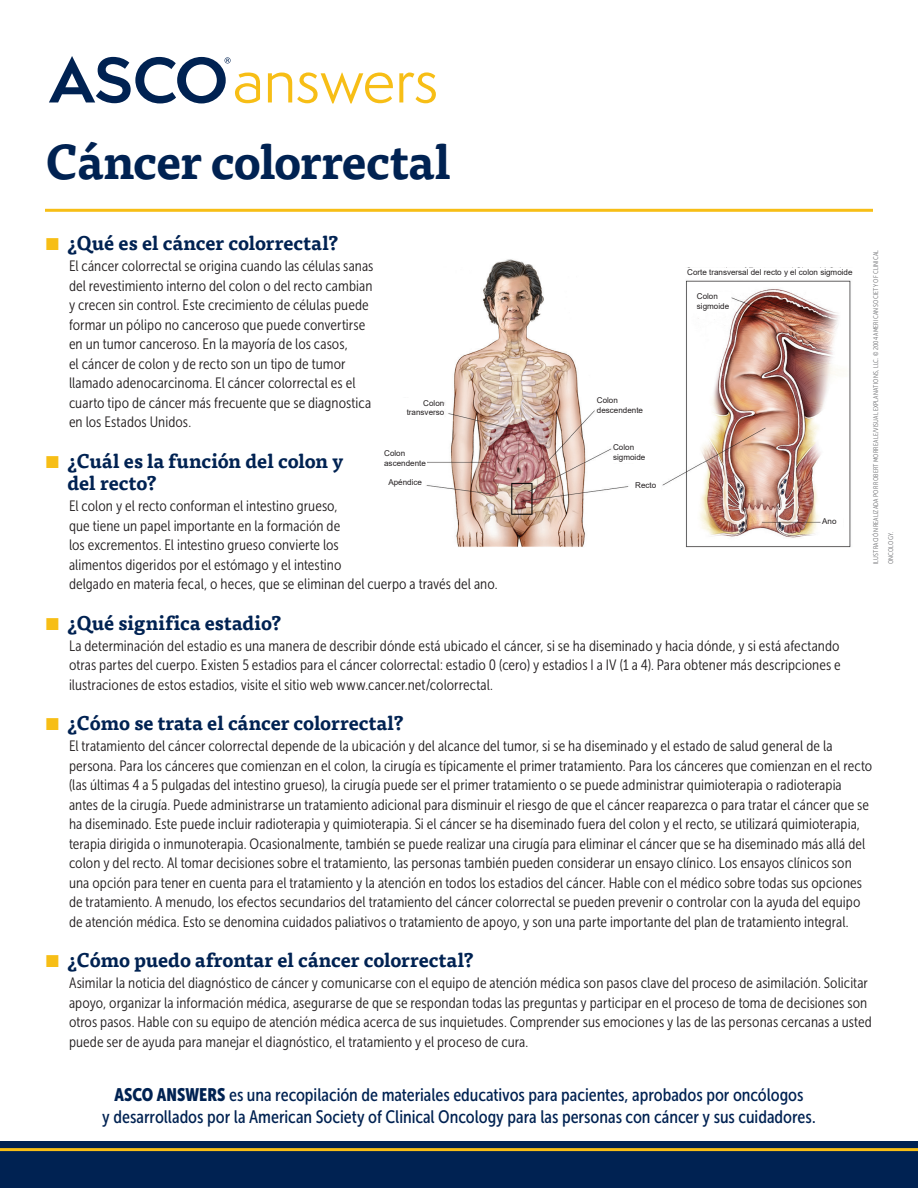
<style>
.page{position:relative;width:918px;height:1188px;background:#fff}
.page>*{position:absolute;margin:0;border:0;box-sizing:border-box;transform-origin:0 0}
.t1{font:700 48px "Tisa Pro";letter-spacing:-.02em;color:#002252}
.header_2{font:700 19.5px/22.5px "Tisa Pro";letter-spacing:-.005em;color:#002252}
.t2{font:18px/22.5px "Museo Sans Cond 500";color:#002252;text-align:center}
.main_text_under_head{font:15px/19.5px "Museo Sans Cond 300";letter-spacing:.005em;color:#231f20}
.t3{font:8.1px/9.8px "Arial";color:#231f20}
.photo_credit{font:6.75px "Museo Sans Cond 300";letter-spacing:.025em;color:#6c6d70}
.s1{font-family:"Museo Sans Cond 900"}
</style>
<div class="page">
<svg style="left:49px;top:56px;width:211px;height:47px"></svg>
<svg style="left:268px;top:72px;width:125px;height:32px"></svg>
<svg style="left:399px;top:72px;width:37px;height:31px"></svg>
<div style="left:0;top:1141px;width:918px;height:47px;background:#002252"></div>
<hr style="left:0;top:1148px;width:918px;height:3px;background:#f7be16">
<hr style="left:45px;top:209px;width:828px;height:3px;background:#f7be16">
<img style="left:426px;top:259px;width:425px;height:289px">
<div style="left:396px;top:399px;width:48px;height:33px;background:#fff"></div>
<div style="left:597px;top:396px;width:49px;height:25px;background:#fff"></div>
<div style="left:613px;top:443px;width:42px;height:20px;background:#fff"></div>
<div style="left:630px;top:481px;width:31px;height:10px;background:#fff"></div>
<div style="left:822px;top:517px;width:21px;height:11px;background:#fff"></div>
<div style="left:697px;top:292px;width:34px;height:20px;background:#fff"></div>
<div style="left:684px;top:268px;width:172px;height:10px;background:#fff"></div>
<h1 class="t1" style="left:45px;top:123px;width:407px">Cáncer colorrectal</h1>
<h2 class="header_2" style="left:68px;top:231px;width:273px">¿Qué es el cáncer colorrectal?</h2>
<p class="main_text_under_head" style="left:69px;top:256px;width:306px">El cáncer colorrectal se origina cuando las células sanas del revestimiento interno del colon o del recto cambian y crecen sin control. Este crecimiento de células puede formar un pólipo no canceroso que puede convertirse en un tumor canceroso. En la mayoría de los casos,<br>el cáncer de colon y de recto son un tipo de tumor llamado adenocarcinoma. El cáncer colorrectal es el cuarto tipo de cáncer más frecuente que se diagnostica en los Estados Unidos.</p>
<h2 class="header_2" style="left:68px;top:448px;width:278px">¿Cuál es la función del colon y del recto?</h2>
<p class="main_text_under_head" style="left:69px;top:496px;width:430px">El colon y el recto conforman el intestino grueso,<br>que tiene un papel importante en la formación de<br>los excrementos. El intestino grueso convierte los<br>alimentos digeridos por el estómago y el intestino<br>delgado en materia fecal, o heces, que se eliminan del cuerpo a través del ano.</p>
<h2 class="header_2" style="left:68px;top:610px;width:216px">¿Qué significa estadio?</h2>
<p class="main_text_under_head" style="left:69px;top:636px;width:773px;text-align:justify">La determinación del estadio es una manera de describir dónde está ubicado el cáncer, si se ha diseminado y hacia dónde, y si está afectando otras partes del cuerpo. Existen 5 estadios para el cáncer colorrectal: estadio 0 (cero) y estadios I a IV (1 a 4). Para obtener más descripciones e ilustraciones de estos estadios, visite el sitio web www.cancer.net/colorrectal.</p>
<h2 class="header_2" style="left:68px;top:711px;width:338px">¿Cómo se trata el cáncer colorrectal?</h2>
<p class="main_text_under_head" style="left:69px;top:736px;width:805px">El tratamiento del cáncer colorrectal depende de la ubicación y del alcance del tumor, si se ha diseminado y el estado de salud general de la persona. Para los cánceres que comienzan en el colon, la cirugía es típicamente el primer tratamiento. Para los cánceres que comienzan en el recto (las últimas 4 a 5 pulgadas del intestino grueso), la cirugía puede ser el primer tratamiento o se puede administrar quimioterapia o radioterapia antes de la cirugía. Puede administrarse un tratamiento adicional para disminuir el riesgo de que el cáncer reaparezca o para tratar el cáncer que se ha diseminado. Este puede incluir radioterapia y quimioterapia. Si el cáncer se ha diseminado fuera del colon y el recto, se utilizará quimioterapia, terapia dirigida o inmunoterapia. Ocasionalmente, también se puede realizar una cirugía para eliminar el cáncer que se ha diseminado más allá del colon y del recto. Al tomar decisiones sobre el tratamiento, las personas también pueden considerar un ensayo clínico. Los ensayos clínicos son una opción para tener en cuenta para el tratamiento y la atención en todos los estadios del cáncer. Hable con el médico sobre todas sus opciones de tratamiento. A menudo, los efectos secundarios del tratamiento del cáncer colorrectal se pueden prevenir o controlar con la ayuda del equipo de atención médica. Esto se denomina cuidados paliativos o tratamiento de apoyo, y son una parte importante del plan de tratamiento integral.</p>
<h2 class="header_2" style="left:68px;top:948px;width:408px">¿Cómo puedo afrontar el cáncer colorrectal?</h2>
<p class="main_text_under_head" style="left:69px;top:973px;width:804px">Asimilar la noticia del diagnóstico de cáncer y comunicarse con el equipo de atención médica son pasos clave del proceso de asimilación. Solicitar apoyo, organizar la información médica, asegurarse de que se respondan todas las preguntas y participar en el proceso de toma de decisiones son otros pasos. Hable con su equipo de atención médica acerca de sus inquietudes. Comprender sus emociones y las de las personas cercanas a usted puede ser de ayuda para manejar el diagnóstico, el tratamiento y el proceso de cura.</p>
<p class="photo_credit" style="left:872px;top:564px;width:316px;rotate:-90deg">ILUSTRACIÓN REALIZADA POR ROBERT MORREALE/VISUAL EXPLANATIONS, LLC. © 2004 AMERICAN SOCIETY OF CLINICAL</p>
<p class="t3" style="left:687px;top:267px;width:167px">Corte transversal del recto y el colon sigmoide</p>
<p class="t3" style="left:697px;top:291px;width:34px">Colon sigmoide</p>
<p class="t3" style="left:597px;top:395px;width:48px">Colon descendente</p>
<p class="t3" style="left:613px;top:442px;width:34px">Colon sigmoide</p>
<p class="t3" style="left:635px;top:480px;width:23px">Recto</p>
<p class="t3" style="left:407px;top:398px;width:39px;text-align:right">Colon transverso</p>
<p class="t3" style="left:384px;top:448px;width:43px">Colon ascendente</p>
<p class="t3" style="left:388px;top:477px;width:35px">Apéndice</p>
<p class="t3" style="left:822px;top:517px;width:16px">Ano</p>
<p class="photo_credit" style="left:887px;top:564px;width:34px;rotate:-90deg">ONCOLOGY.</p>
<p class="t2" style="left:102px;top:1083px;width:715px"><span class="s1">ASCO ANSWERS</span> es una recopilación de materiales educativos para pacientes, aprobados por oncólogos<br>y desarrollados por la American Society of Clinical Oncology para las personas con cáncer y sus cuidadores.</p>
</div>
